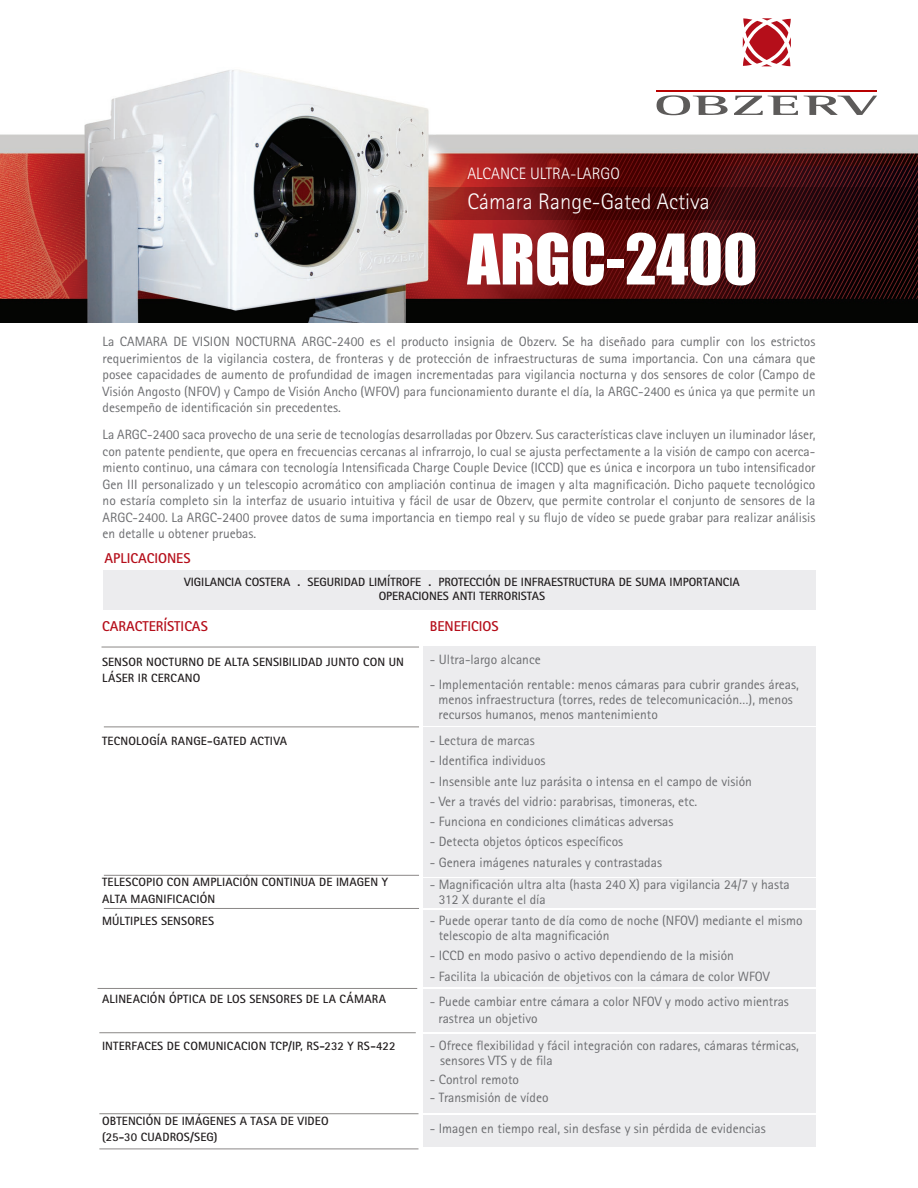
<style>
.page{position:relative;width:918px;height:1188px;background:#fff}
.page>*{position:absolute;margin:0;border:0;box-sizing:border-box;transform-origin:0 0}
.t1{font:64.5px "Impact";color:#fff}
.t2{font:300 22.5px "Rotis Sans Serif Std";color:#fff}
.t3{font:300 16.5px "Rotis Sans Serif Std";color:#fff}
.t4{font:700 14.25px "Rotis Sans Serif Std";color:#b50e1a}
.Paragraph_Style_2{font:13.5px/16.5px "Rotis Sans Serif Std";color:#6c6d70}
.Paragraph_Style__pas{font:700 12px/16.5px "Rotis Sans Serif Std";letter-spacing:.01em;color:#231f20}
</style>
<div class="page">
<div style="left:103px;top:570px;width:713px;height:40px;background:#ececee"></div>
<img style="left:0;top:37px;width:918px;height:286px">
<div style="left:424px;top:646px;width:392px;height:79px;background:#ececee"></div>
<div style="left:424px;top:728px;width:392px;height:149px;background:#ececee"></div>
<div style="left:424px;top:879px;width:392px;height:29px;background:#ececee"></div>
<div style="left:424px;top:910px;width:392px;height:77px;background:#ececee"></div>
<div style="left:424px;top:989px;width:392px;height:43px;background:#ececee"></div>
<div style="left:424px;top:1034px;width:392px;height:79px;background:#ececee"></div>
<div style="left:423px;top:1115px;width:393px;height:32px;background:#ececee"></div>
<svg style="left:743px;top:18px;width:48px;height:48px"></svg>
<svg style="left:657px;top:95px;width:220px;height:20px"></svg>
<hr style="left:657px;top:91px;width:220px;height:1px;background:#b80000">
<svg style="left:429px;top:187px;width:489px;height:33px"></svg>
<hr style="left:102px;top:647px;width:317px;height:1px;background:#8b8887">
<hr style="left:104px;top:727px;width:315px;height:1px;background:#8b8887">
<hr style="left:104px;top:875px;width:315px;height:1px;background:#8b8887">
<hr style="left:104px;top:908px;width:315px;height:1px;background:#8b8887">
<hr style="left:98px;top:988px;width:319px;height:1px;background:#8b8887">
<hr style="left:99px;top:1032px;width:317px;height:1px;background:#8b8887">
<hr style="left:99px;top:1113px;width:319px;height:1px;background:#8b8887">
<hr style="left:99px;top:1149px;width:319px;height:1px;background:#8b8887">
<p class="t3" style="left:467px;top:164px;width:154px">ALCANCE ULTRA-LARGO</p>
<p class="t2" style="left:467px;top:189px;width:244px">Cámara Range-Gated Activa</p>
<p class="t1" style="left:467px;top:209px;width:292px">ARGC-2400</p>
<p class="Paragraph_Style_2" style="left:103px;top:333px;width:714px;text-align:justify">La CAMARA DE VISION NOCTURNA ARGC-2400 es el producto insignia de Obzerv. Se ha diseñado para cumplir con los estrictos requerimientos de la vigilancia costera, de fronteras y de protección de infraestructuras de suma importancia. Con una cámara que posee capacidades de aumento de profundidad de imagen incrementadas para vigilancia nocturna y dos sensores de color (Campo de Visión Angosto (NFOV) y Campo de Visión Ancho (WFOV) para funcionamiento durante el día, la ARGC-2400 es única ya que permite un desempeño de identificación sin precedentes.</p>
<p class="Paragraph_Style_2" style="left:103px;top:426px;width:714px;text-align:justify">La ARGC-2400 saca provecho de una serie de tecnologías desarrolladas por Obzerv. Sus características clave incluyen un iluminador láser, con patente pendiente, que opera en frecuencias cercanas al infrarrojo, lo cual se ajusta perfectamente a la visión de campo con acerca&shy;miento continuo, una cámara con tecnología Intensificada Charge Couple Device (ICCD) que es única e incorpora un tubo intensificador Gen III personalizado y un telescopio acromático con ampliación continua de imagen y alta magnificación. Dicho paquete tecnológico no estaría completo sin la interfaz de usuario intuitiva y fácil de usar de Obzerv, que permite controlar el conjunto de sensores de la ARGC-2400. La ARGC-2400 provee datos de suma importancia en tiempo real y su flujo de vídeo se puede grabar para realizar análisis en detalle u obtener pruebas.</p>
<p class="t4" style="left:105px;top:549px;width:88px">APLICACIONES</p>
<p class="Paragraph_Style__pas" style="left:184px;top:573px;width:557px">VIGILANCIA COSTERA . SEGURIDAD LIMÍTROFE . PROTECCIÓN DE INFRAESTRUCTURA DE SUMA IMPORTANCIA</p>
<p class="Paragraph_Style__pas" style="left:379px;top:588px;width:168px">OPERACIONES ANTI TERRORISTAS</p>
<p class="t4" style="left:102px;top:618px;width:107px">CARACTERÍSTICAS</p>
<p class="Paragraph_Style__pas" style="left:102px;top:653px;width:304px">SENSOR NOCTURNO DE ALTA SENSIBILIDAD JUNTO CON UN<br>LÁSER IR CERCANO</p>
<p class="Paragraph_Style__pas" style="left:102px;top:733px;width:187px">TECNOLOGÍA RANGE-GATED ACTIVA</p>
<p class="Paragraph_Style__pas" style="left:102px;top:874px;width:287px">TELESCOPIO CON AMPLIACIÓN CONTINUA DE IMAGEN Y<br>ALTA MAGNIFICACIÓN</p>
<p class="Paragraph_Style__pas" style="left:102px;top:913px;width:114px">MÚLTIPLES SENSORES</p>
<p class="Paragraph_Style__pas" style="left:102px;top:991px;width:286px">ALINEACIÓN ÓPTICA DE LOS SENSORES DE LA CÁMARA</p>
<p class="Paragraph_Style__pas" style="left:102px;top:1037px;width:295px">INTERFACES DE COMUNICACION TCP/IP, RS-232 Y RS-422</p>
<p class="Paragraph_Style__pas" style="left:102px;top:1112px;width:228px">OBTENCIÓN DE IMÁGENES A TASA DE VIDEO (25-30 CUADROS/SEG)</p>
<p class="t4" style="left:430px;top:618px;width:70px">BENEFICIOS</p>
<p class="Paragraph_Style_2" style="left:430px;top:651px;width:112px">- Ultra-largo alcance</p>
<p class="Paragraph_Style_2" style="left:438px;top:677px;width:362px;line-height:15px;text-indent:-9px">- Implementación rentable: menos cámaras para cubrir grandes áreas, menos infraestructura (torres, redes de telecomunicación…), menos recursos humanos, menos mantenimiento</p>
<p class="Paragraph_Style_2" style="left:430px;top:732px;width:106px">- Lectura de marcas</p>
<p class="Paragraph_Style_2" style="left:430px;top:753px;width:117px">- Identifica individuos</p>
<p class="Paragraph_Style_2" style="left:430px;top:773px;width:324px">- Insensible ante luz parásita o intensa en el campo de visión</p>
<p class="Paragraph_Style_2" style="left:430px;top:793px;width:269px">- Ver a través del vidrio: parabrisas, timoneras, etc.</p>
<p class="Paragraph_Style_2" style="left:430px;top:813px;width:245px">- Funciona en condiciones climáticas adversas</p>
<p class="Paragraph_Style_2" style="left:430px;top:834px;width:195px">- Detecta objetos ópticos específicos</p>
<p class="Paragraph_Style_2" style="left:430px;top:854px;width:234px">- Genera imágenes naturales y contrastadas</p>
<p class="Paragraph_Style_2" style="left:439px;top:877px;width:352px;line-height:15px;text-indent:-9px">- Magnificación ultra alta (hasta 240 X) para vigilancia 24/7 y hasta<br>312 X durante el día</p>
<p class="Paragraph_Style_2" style="left:439px;top:913px;width:365px;line-height:15px;text-indent:-9px">- Puede operar tanto de día como de noche (NFOV) mediante el mismo telescopio de alta magnificación</p>
<p class="Paragraph_Style_2" style="left:430px;top:948px;width:306px">- ICCD en modo pasivo o activo dependiendo de la misión</p>
<p class="Paragraph_Style_2" style="left:430px;top:968px;width:342px">- Facilita la ubicación de objetivos con la cámara de color WFOV</p>
<p class="Paragraph_Style_2" style="left:438px;top:994px;width:352px;text-indent:-9px">- Puede cambiar entre cámara a color NFOV y modo activo mientras rastrea un objetivo</p>
<p class="Paragraph_Style_2" style="left:440px;top:1038px;width:360px;line-height:15px;text-indent:-11px">- Ofrece flexibilidad y fácil integración con radares, cámaras térmicas, sensores VTS y de fila</p>
<p class="Paragraph_Style_2" style="left:430px;top:1071px;width:91px">- Control remoto</p>
<p class="Paragraph_Style_2" style="left:430px;top:1089px;width:120px">- Transmisión de vídeo</p>
<p class="Paragraph_Style_2" style="left:430px;top:1120px;width:337px">- Imagen en tiempo real, sin desfase y sin pérdida de evidencias</p>
</div>
